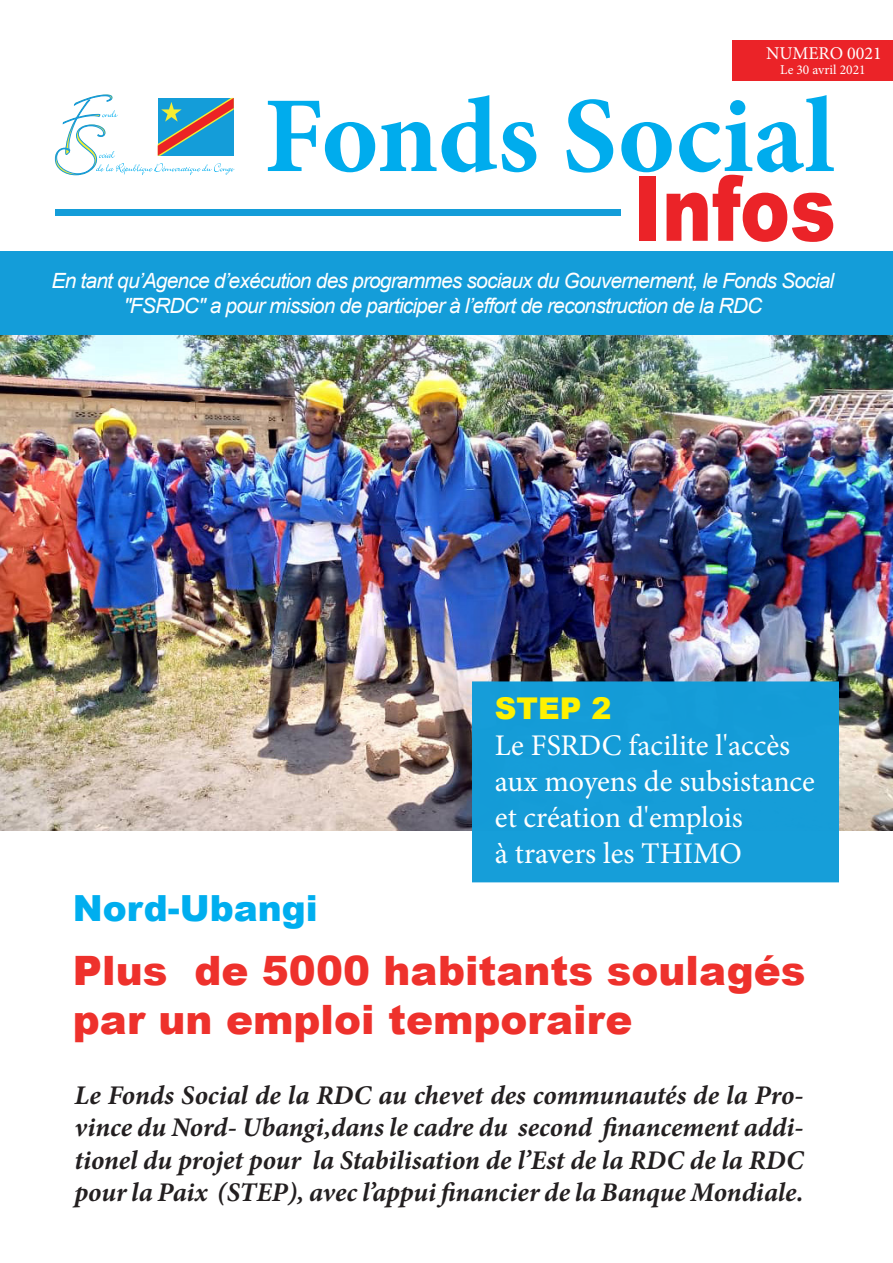
<style>
.page{position:relative;width:893px;height:1263px;background:#fff}
.page>*{position:absolute;margin:0;border:0;box-sizing:border-box;transform-origin:0 0}
.t1{font:700 108px "Minion Pro";color:#00aced}
.t2{font:900 90.75px "Arial";color:#eb2328;scale:.83 1}
.t3{font:900 40.5px/48.6px "Arial";color:#ee312c}
.t4{font:900 36px "Arial";color:#00aeef}
.t5{font:30px/36px "Minion Pro";color:#fff}
.t6{font:900 30px "Arial";color:#fff101}
.t7{font:italic 700 27px/32.4px "Minion Pro";letter-spacing:-.005em;color:#231f20;text-align:justify}
.t8{font:italic 21px "Arial";letter-spacing:-.04em;color:#fff}
.t9{font:18px "Minion Pro";color:#fff}
.t10{font:13.5px "Minion Pro";color:#fff}
</style>
<div class="page">
<div style="left:732px;top:40px;width:161px;height:41px;background:#eb2328"></div>
<div style="left:0;top:251px;width:893px;height:96px;background:#149dd9"></div>
<svg style="left:55px;top:94px;width:180px;height:81px"></svg>
<img style="left:0;top:336px;width:893px;height:494px">
<div style="left:472px;top:681px;width:367px;height:201px;background:#149dd9;border:2px solid #149dd9"></div>
<div style="left:55px;top:209px;width:566px;height:6px;background:#149dd9"></div>
<p class="t9" style="left:766px;top:41px;width:117px">NUMERO 0021</p>
<p class="t10" style="left:780px;top:60px;width:87px">Le 30 avril 2021</p>
<p class="t1" style="left:264px;top:60px;width:573px">Fonds Social</p>
<p class="t2" style="left:633px;top:142px;width:246px">Infos</p>
<p class="t8" style="left:51px;top:267px;width:784px">En tant qu’Agence d’exécution des programmes sociaux du Gouvernement, le Fonds Social</p>
<p class="t8" style="left:123px;top:292px;width:640px">"FSRDC" a pour mission de participer à l’effort de reconstruction de la RDC</p>
<p class="t4" style="left:73px;top:882px;width:246px">Nord-Ubangi</p>
<p class="t6" style="left:495px;top:687px;width:118px">STEP 2</p>
<p class="t5" style="left:495px;top:728px;width:297px">Le FSRDC facilite l'accès</p>
<p class="t5" style="left:495px;top:764px;width:322px">aux moyens de subsistance et création d'emplois</p>
<p class="t5" style="left:495px;top:836px;width:248px">à travers les THIMO</p>
<p class="t3" style="left:73px;top:945px;width:734px">Plus de 5000 habitants soulagés par un emploi temporaire</p>
<p class="t7" style="left:74px;top:1079px;width:731px">Le Fonds Social de la RDC au chevet des communautés de la Pro&shy;vince du Nord- Ubangi,dans le cadre du second financement addi&shy;tionel du projet pour la Stabilisation de l’Est de la RDC de la RDC pour la Paix (STEP), avec l’appui financier de la Banque Mondiale.</p>
</div>
